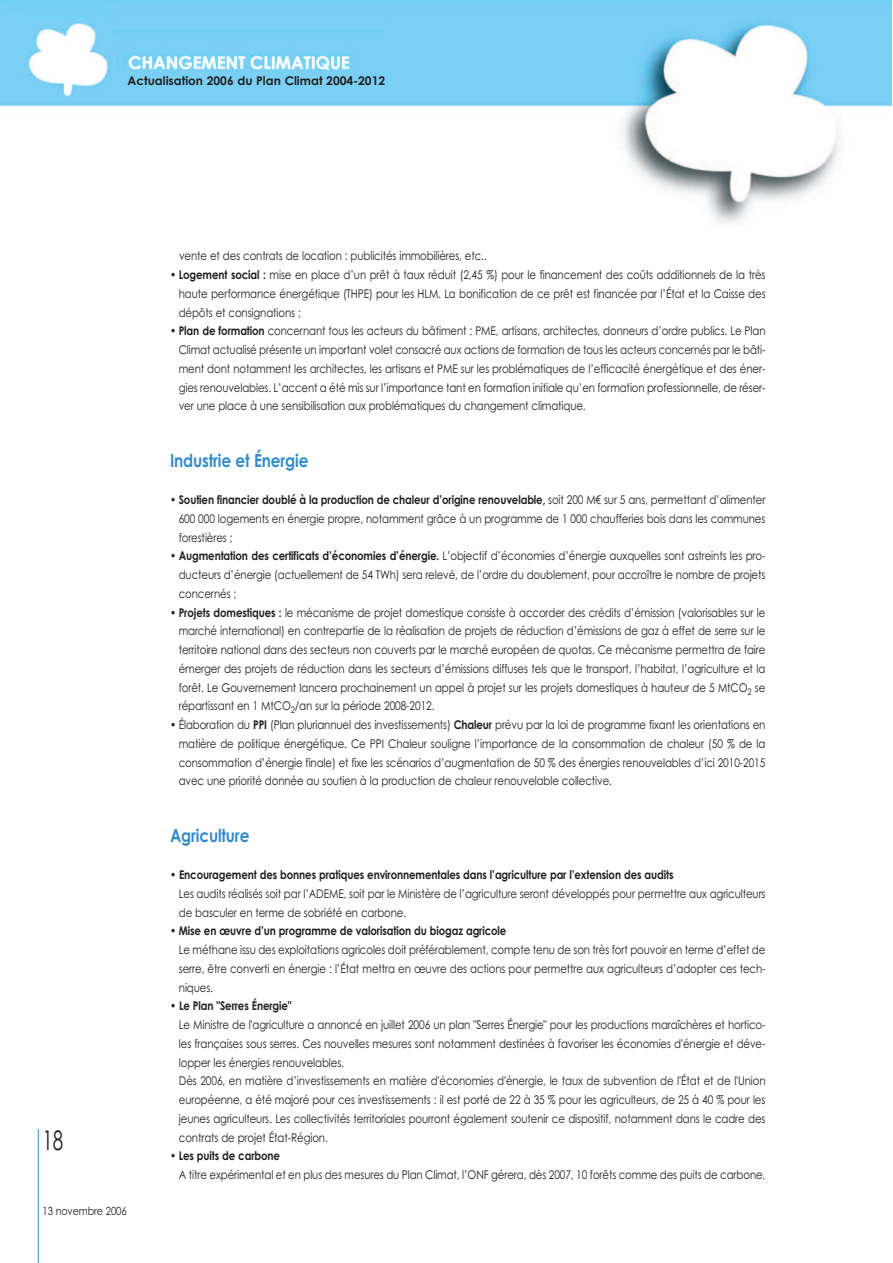
<style>
.page{position:relative;width:893px;height:1263px;background:#fff}
.page>*{position:absolute;margin:0;border:0;box-sizing:border-box;transform-origin:0 0}
.t1{font:27px "Century Gothic";color:#231f20;scale:.7 1}
.t2{font:700 18px "Century Gothic";letter-spacing:-.01em;color:#348bcb;scale:.85 1}
.t3{font:12px/18.8px "Century Gothic";letter-spacing:-.01em;color:#231f20;text-align:justify;scale:.85 1}
.t4{font:700 12px "Century Gothic";letter-spacing:-.01em;color:#231f20;scale:.85 1}
.t5{font:700 12px "Century Gothic";letter-spacing:-.01em;color:#231f20}
.t6{font:11.25px "Century Gothic";letter-spacing:-.01em;color:#231f20;scale:.85 1}
.s1{font-weight:700}
</style>
<div class="page">
<img style="left:0;top:0;width:892px;height:224px">
<hr style="left:38px;top:1129px;width:1px;height:134px;background:#348bcb">
<p class="t5" style="left:128px;top:74px;width:259px">Actualisation 2006 du Plan Climat 2004-2012</p>
<h1 class="t1" style="left:43px;top:1125px;width:31px">18</h1>
<p class="t6" style="left:43px;top:1204px;width:101px">13 novembre 2006</p>
<p class="t3" style="left:179px;top:247px;width:364px">vente et des contrats de location : publicités immobilières, etc..</p>
<p class="t3" style="left:179px;top:265px;width:692px;text-indent:-9px"><span class="s1">• Logement social :</span> mise en place d’un prêt à taux réduit (2,45 %) pour le financement des coûts additionnels de la très haute performance énergétique (THPE) pour les HLM. La bonification de ce prêt est financée par l’État et la Caisse des dépôts et consignations ;</p>
<p class="t3" style="left:179px;top:322px;width:692px;text-indent:-9px"><span class="s1">• Plan de formation</span> concernant tous les acteurs du bâtiment : PME, artisans, architectes, donneurs d’ordre publics. Le Plan Climat actualisé présente un important volet consacré aux actions de formation de tous les acteurs concernés par le bâti&shy;ment dont notamment les architectes, les artisans et PME sur les problématiques de l’efficacité énergétique et des éner&shy;gies renouvelables. L’accent a été mis sur l’importance tant en formation initiale qu’en formation professionnelle, de réser&shy;ver une place à une sensibilisation aux problématiques du changement climatique.</p>
<h2 class="t2" style="left:170px;top:450px;width:164px">Industrie et Énergie</h2>
<p class="t3" style="left:179px;top:490px;width:692px;text-indent:-9px"><span class="s1">• Soutien financier doublé à la production de chaleur d’origine renouvelable,</span> soit 200 M€ sur 5 ans, permettant d’alimenter 600 000 logements en énergie propre, notamment grâce à un programme de 1 000 chaufferies bois dans les communes forestières ;</p>
<p class="t3" style="left:179px;top:547px;width:692px;text-indent:-9px"><span class="s1">• Augmentation des certificats d’économies d’énergie.</span> L’objectif d’économies d’énergie auxquelles sont astreints les pro&shy;ducteurs d’énergie (actuellement de 54 TWh) sera relevé, de l’ordre du doublement, pour accroître le nombre de projets concernés ;</p>
<p class="t3" style="left:179px;top:603px;width:692px;text-indent:-9px"><span class="s1">• Projets domestiques :</span> le mécanisme de projet domestique consiste à accorder des crédits d’émission (valorisables sur le marché international) en contrepartie de la réalisation de projets de réduction d’émissions de gaz à effet de serre sur le territoire national dans des secteurs non couverts par le marché européen de quotas. Ce mécanisme permettra de faire émerger des projets de réduction dans les secteurs d’émissions diffuses tels que le transport, l’habitat, l’agriculture et la forêt. Le Gouvernement lancera prochainement un appel à projet sur les projets domestiques à hauteur de 5 MtCO<sub>2</sub> se répartissant en 1 MtCO<sub>2</sub>/an sur la période 2008-2012.</p>
<p class="t3" style="left:179px;top:715px;width:692px;text-indent:-9px">• Élaboration du <span class="s1">PPI</span> (Plan pluriannuel des investissements) <span class="s1">Chaleur</span> prévu par la loi de programme fixant les orientations en matière de politique énergétique. Ce PPI Chaleur souligne l’importance de la consommation de chaleur (50 % de la consommation d’énergie finale) et fixe les scénarios d’augmentation de 50 % des énergies renouvelables d’ici 2010-2015 avec une priorité donnée au soutien à la production de chaleur renouvelable collective.</p>
<h2 class="t2" style="left:170px;top:825px;width:95px">Agriculture</h2>
<p class="t4" style="left:170px;top:868px;width:594px">• Encouragement des bonnes pratiques environnementales dans l’agriculture par l’extension des audits</p>
<p class="t3" style="left:179px;top:884px;width:692px">Les audits réalisés soit par l’ADEME, soit par le Ministère de l’agriculture seront développés pour permettre aux agriculteurs de basculer en terme de sobriété en carbone.</p>
<p class="t4" style="left:170px;top:924px;width:397px">• Mise en œuvre d’un programme de valorisation du biogaz agricole</p>
<p class="t3" style="left:179px;top:940px;width:692px">Le méthane issu des exploitations agricoles doit préférablement, compte tenu de son très fort pouvoir en terme d’effet de serre, être converti en énergie : l’État mettra en œuvre des actions pour permettre aux agriculteurs d’adopter ces tech&shy;niques.</p>
<p class="t4" style="left:170px;top:999px;width:144px">• Le Plan "Serres Énergie"</p>
<p class="t3" style="left:179px;top:1015px;width:692px;text-align:left">Le Ministre de l'agriculture a annoncé en juillet 2006 un plan "Serres Énergie" pour les productions maraîchères et hortico&shy;les françaises sous serres. Ces nouvelles mesures sont notamment destinées à favoriser les économies d'énergie et déve&shy;lopper les énergies renouvelables.<br>Dès 2006, en matière d’investissements en matière d'économies d'énergie, le taux de subvention de l'État et de l'Union européenne, a été majoré pour ces investissements : il est porté de 22 à 35 % pour les agriculteurs, de 25 à 40 % pour les jeunes agriculteurs. Les collectivités territoriales pourront également soutenir ce dispositif, notamment dans le cadre des contrats de projet État-Région.</p>
<p class="t4" style="left:170px;top:1149px;width:131px">• Les puits de carbone</p>
<p class="t3" style="left:179px;top:1165px;width:691px">A titre expérimental et en plus des mesures du Plan Climat, l’ONF gérera, dès 2007, 10 forêts comme des puits de carbone,</p>
</div>
